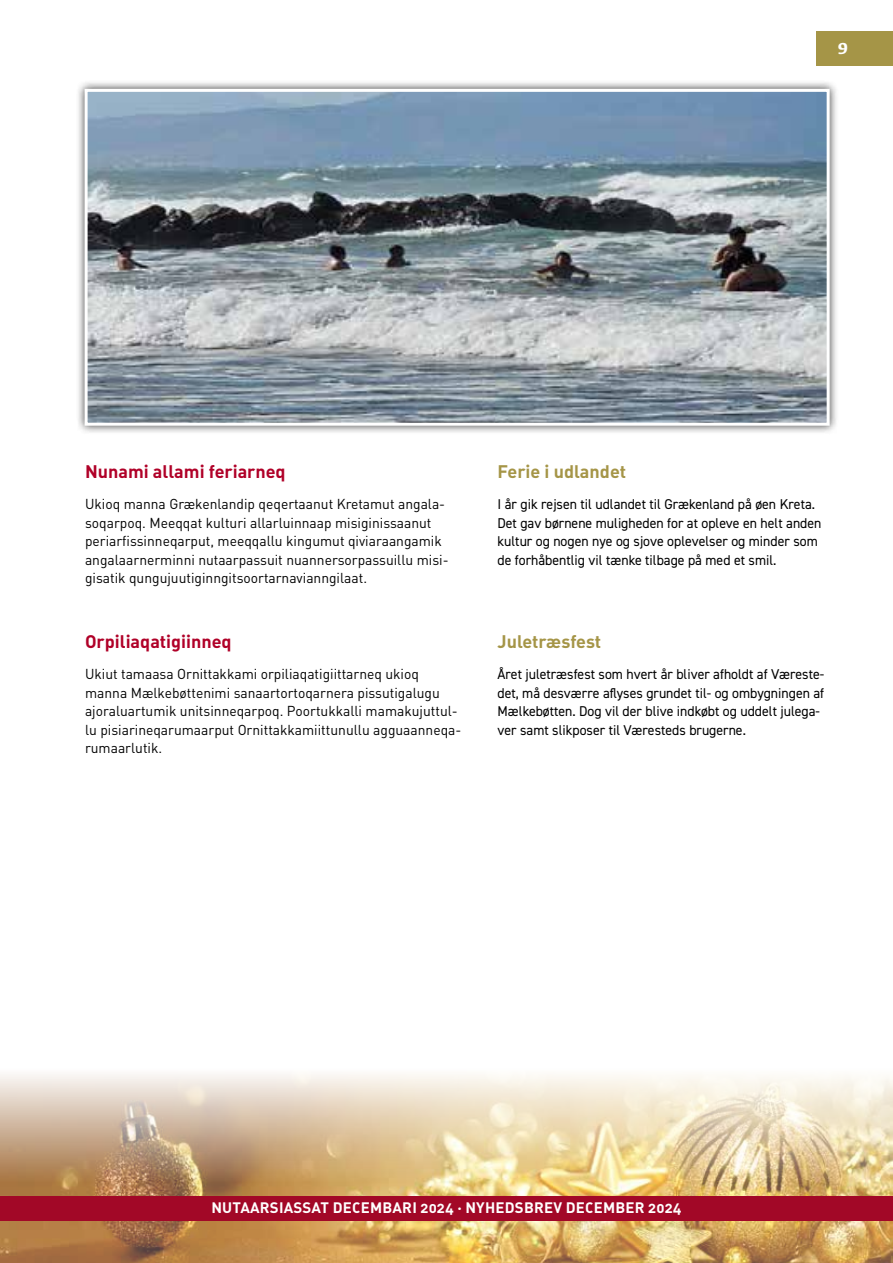
<style>
.page{position:relative;width:893px;height:1263px;background:#fff}
.page>*{position:absolute;margin:0;border:0;box-sizing:border-box;transform-origin:0 0}
.t1{font:18px "DIN Bold Alternate";color:#b00028}
.t2{font:18px "DIN Bold Alternate";color:#a59547}
.t3{font:700 16.5px "Kefa";color:#fff}
.t4{font:15px "DIN Bold Alternate";letter-spacing:.015em;color:#fff}
.t5{font:14.25px/18.5px "DIN";color:#000}
.t6{font:14.25px/18.5px "DIN2014";color:#000}
</style>
<div class="page">
<img style="left:0;top:1074px;width:893px;height:189px">
<div style="left:816px;top:32px;width:77px;height:34px;background:#a59547"></div>
<div style="left:0;top:1196px;width:893px;height:24px;background:#a20827"></div>
<div style="left:76px;top:80px;width:763px;height:355px;background:#000;opacity:.75"></div>
<img style="left:89px;top:93px;width:737px;height:329px">
<div style="left:85px;top:89px;width:745px;height:337px;border:3px solid #fff"></div>
<p class="t3" style="left:838px;top:37px;width:12px">9</p>
<p class="t1" style="left:85px;top:460px;width:202px">Nunami allami feriarneq</p>
<p class="t5" style="left:85px;top:494px;width:363px">Ukioq manna Grækenlandip qeqertaanut Kretamut angala&shy;soqarpoq. Meeqqat kulturi allarluinnaap misiginissaanut periarfissinneqarput, meeqqallu kingumut qiviaraangamik angalaarnerminni nutaarpassuit nuannersorpassuillu misi&shy;gisatik qungujuutiginngitsoortarnavianngilaat.</p>
<p class="t1" style="left:85px;top:630px;width:148px">Orpiliaqatigiinneq</p>
<p class="t5" style="left:85px;top:664px;width:378px">Ukiut tamaasa Ornittakkami orpiliaqatigiittarneq ukioq manna Mælkebøttenimi sanaartortoqarnera pissutigalugu ajoraluartumik unitsinneqarpoq. Poortukkalli mamakujuttul&shy;lu pisiarineqarumaarput Ornittakkamiittunullu agguaanneqa&shy;rumaarlutik.</p>
<p class="t2" style="left:497px;top:460px;width:130px">Ferie i udlandet</p>
<p class="t6" style="left:497px;top:495px;width:325px">I år gik rejsen til udlandet til Grækenland på øen Kreta.<br>Det gav børnene muligheden for at opleve en helt anden kultur og nogen nye og sjove oplevelser og minder som de forhåbentlig vil tænke tilbage på med et smil.</p>
<p class="t2" style="left:497px;top:630px;width:105px">Juletræsfest</p>
<p class="t6" style="left:497px;top:665px;width:328px">Året juletræsfest som hvert år bliver afholdt af Væreste&shy;det, må desværre aflyses grundet til- og ombygningen af Mælkebøtten. Dog vil der blive indkøbt og uddelt julega&shy;ver samt slikposer til Væresteds brugerne.</p>
<p class="t4" style="left:211px;top:1198px;width:472px">NUTAARSIASSAT DECEMBARI 2024 · NYHEDSBREV DECEMBER 2024</p>
</div>
